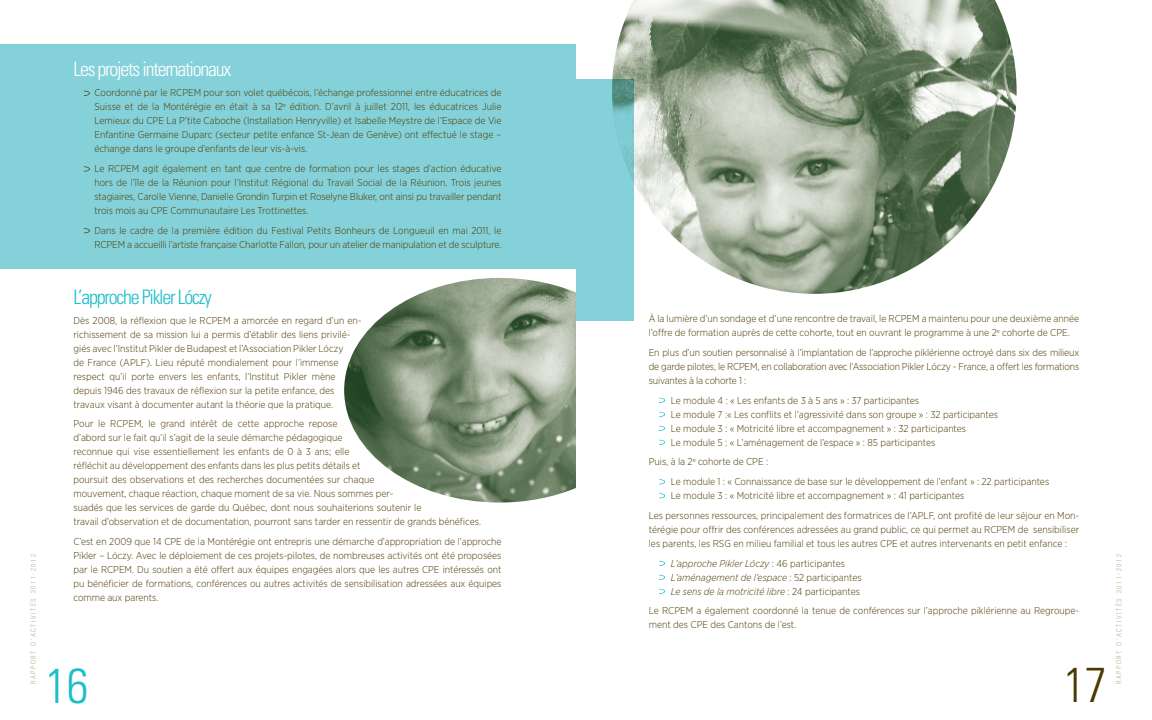
<style>
.page{position:relative;width:1152px;height:720px;background:#fff}
.page>*{position:absolute;margin:0;border:0;box-sizing:border-box;transform-origin:0 0}
.t1{font:300 condensed 49px "Univers";color:#1cbeca}
.t2{font:300 condensed 49px "Univers";color:#4b3900}
.t3{font:300 condensed 20px "Univers";letter-spacing:-.06em;color:#fff}
.t4{font:300 condensed 20px "Univers";letter-spacing:-.06em;color:#1cbeca}
.t5{font:300 10px/14px "Gotham Narrow";color:#4b3900}
.t6{font:italic 300 10px/14px "Gotham Narrow";color:#4b3900}
.t7{font:300 condensed 7px "Univers";letter-spacing:.22em;color:#beaf8e}
.s1{font-style:normal}
</style>
<div class="page">
<svg style="left:659px;top:398px;width:6px;height:5px"></svg>
<svg style="left:659px;top:412px;width:6px;height:5px"></svg>
<svg style="left:659px;top:426px;width:6px;height:5px"></svg>
<svg style="left:659px;top:440px;width:6px;height:5px"></svg>
<svg style="left:659px;top:479px;width:6px;height:5px"></svg>
<svg style="left:659px;top:493px;width:6px;height:5px"></svg>
<svg style="left:659px;top:561px;width:6px;height:5px"></svg>
<svg style="left:659px;top:575px;width:6px;height:5px"></svg>
<svg style="left:659px;top:589px;width:6px;height:5px"></svg>
<img style="left:612px;top:0;width:405px;height:294px">
<div style="left:0;top:45px;width:576px;height:224px;background:#84d1da"></div>
<svg style="left:84px;top:91px;width:6px;height:5px"></svg>
<svg style="left:84px;top:166px;width:6px;height:6px"></svg>
<svg style="left:84px;top:228px;width:6px;height:5px"></svg>
<div style="left:576px;top:79px;width:58px;height:242px;background:#84d1da"></div>
<img style="left:344px;top:278px;width:232px;height:225px">
<h2 class="t3" style="left:74px;top:57px;width:159px">Les projets internationaux</h2>
<p class="t5" style="left:95px;top:85px;width:409px;text-align:justify">Coordonné par le RCPEM pour son volet québécois, l’échange professionnel entre éducatrices de Suisse et de la Montérégie en était à sa 12<sup>e</sup> édition. D’avril à juillet 2011, les éducatrices Julie Lemieux du CPE La P’tite Caboche (Installation Henryville) et Isabelle Meystre de l’Espace de Vie Enfantine Germaine Duparc (secteur petite enfance St-Jean de Genève) ont effectué le stage – échange dans le groupe d’enfants de leur vis-à-vis.</p>
<p class="t5" style="left:95px;top:161px;width:409px;text-align:justify">Le RCPEM agit également en tant que centre de formation pour les stages d’action éducative hors de l’île de la Réunion pour l’Institut Régional du Travail Social de la Réunion. Trois jeunes stagiaires, Carolle Vienne, Danielle Grondin Turpin et Roselyne Bluker, ont ainsi pu travailler pendant trois mois au CPE Communautaire Les Trottinettes.</p>
<p class="t5" style="left:95px;top:223px;width:409px">Dans le cadre de la première édition du Festival Petits Bonheurs de Longueuil en mai 2011, le<br>RCPEM a accueilli l’artiste française Charlotte Fallon, pour un atelier de manipulation et de sculpture.</p>
<p class="t7" style="left:29px;top:684px;width:131px;rotate:-90deg">RAPPORT D’ACTIVITÉS 2011-2012</p>
<h2 class="t4" style="left:74px;top:285px;width:140px">L’approche Pikler Lóczy</h2>
<p class="t5" style="left:74px;top:313px;width:290px">Dès 2008, la réflexion que le RCPEM a amorcée en regard d’un en&shy;richissement de sa mission lui a permis d’établir des liens privilé&shy;giés avec l’Institut Pikler de Budapest et l’Association Pikler Lóczy<br>de France (APLF). Lieu réputé mondialement pour l’immense respect qu’il porte envers les enfants, l’Institut Pikler mène depuis 1946 des travaux de réflexion sur la petite enfance, des travaux visant à documenter autant la théorie que la pratique.</p>
<p class="t5" style="left:74px;top:417px;width:409px">Pour le RCPEM, le grand intérêt de cette approche repose<br>d’abord sur le fait qu’il s’agit de la seule démarche pédagogique<br>reconnue qui vise essentiellement les enfants de 0 à 3 ans; elle<br>réfléchit au développement des enfants dans les plus petits détails et<br>poursuit des observations et des recherches documentées sur chaque<br>mouvement, chaque réaction, chaque moment de sa vie. Nous sommes per-<br>suadés que les services de garde du Québec, dont nous souhaiterions soutenir le<br>travail d’observation et de documentation, pourront sans tarder en ressentir de grands bénéfices.</p>
<p class="t5" style="left:74px;top:534px;width:430px;text-align:justify">C’est en 2009 que 14 CPE de la Montérégie ont entrepris une démarche d’appropriation de l’approche Pikler – Lóczy. Avec le déploiement de ces projets-pilotes, de nombreuses activités ont été proposées par le RCPEM. Du soutien a été offert aux équipes engagées alors que les autres CPE intéressés ont pu bénéficier de formations, conférences ou autres activités de sensibilisation adressées aux équipes comme aux parents.</p>
<h1 class="t1" style="left:45px;top:657px;width:45px">16</h1>
<p class="t5" style="left:649px;top:311px;width:432px">À la lumière d’un sondage et d’une rencontre de travail, le RCPEM a maintenu pour une deuxième année l’offre de formation auprès de cette cohorte, tout en ouvrant le programme à une 2<sup>e</sup> cohorte de CPE.</p>
<p class="t5" style="left:649px;top:345px;width:432px;text-align:justify">En plus d’un soutien personnalisé à l’implantation de l’approche piklérienne octroyé dans six des milieux de garde pilotes, le RCPEM, en collaboration avec l’Association Pikler Lóczy - France, a offert les formations suivantes à la cohorte 1 :</p>
<p class="t5" style="left:671px;top:393px;width:329px">Le module 4 : « Les enfants de 3 à 5 ans » : 37 participantes<br>Le module 7 :« Les conflits et l’agressivité dans son groupe » : 32 participantes Le module 3 : « Motricité libre et accompagnement » : 32 participantes<br>Le module 5 : « L’aménagement de l’espace » : 85 participantes</p>
<p class="t5" style="left:671px;top:452px;width:380px;line-height:19.8px;text-indent:-22px">Puis, à la 2<sup>e</sup> cohorte de CPE :<br>Le module 1 : « Connaissance de base sur le développement de l’enfant » : 22 participantes</p>
<p class="t5" style="left:649px;top:486px;width:432px;line-height:19.8px;text-indent:22px">Le module 3 : « Motricité libre et accompagnement » : 41 participantes<br>Les personnes ressources, principalement des formatrices de l’APLF, ont profité de leur séjour en Mon-</p>
<p class="t5" style="left:649px;top:522px;width:432px">térégie pour offrir des conférences adressées au grand public, ce qui permet au RCPEM de sensibiliser les parents, les RSG en milieu familial et tous les autres CPE et autres intervenants en petit enfance :</p>
<p class="t6" style="left:671px;top:556px;width:192px">L’approche Pikler Lóczy <span class="s1">: 46 participantes<br></span>L’aménagement de l’espace <span class="s1">: 52 participantes<br></span>Le sens de la motricité libre <span class="s1">: 24 participantes</span></p>
<p class="t5" style="left:649px;top:604px;width:432px">Le RCPEM a également coordonné la tenue de conférences sur l’approche piklérienne au Regroupe&shy;ment des CPE des Cantons de l’est.</p>
<h1 class="t2" style="left:1063px;top:656px;width:45px">17</h1>
<p class="t7" style="left:1115px;top:684px;width:131px;rotate:-90deg">RAPPORT D’ACTIVITÉS 2011-2012</p>
</div>
